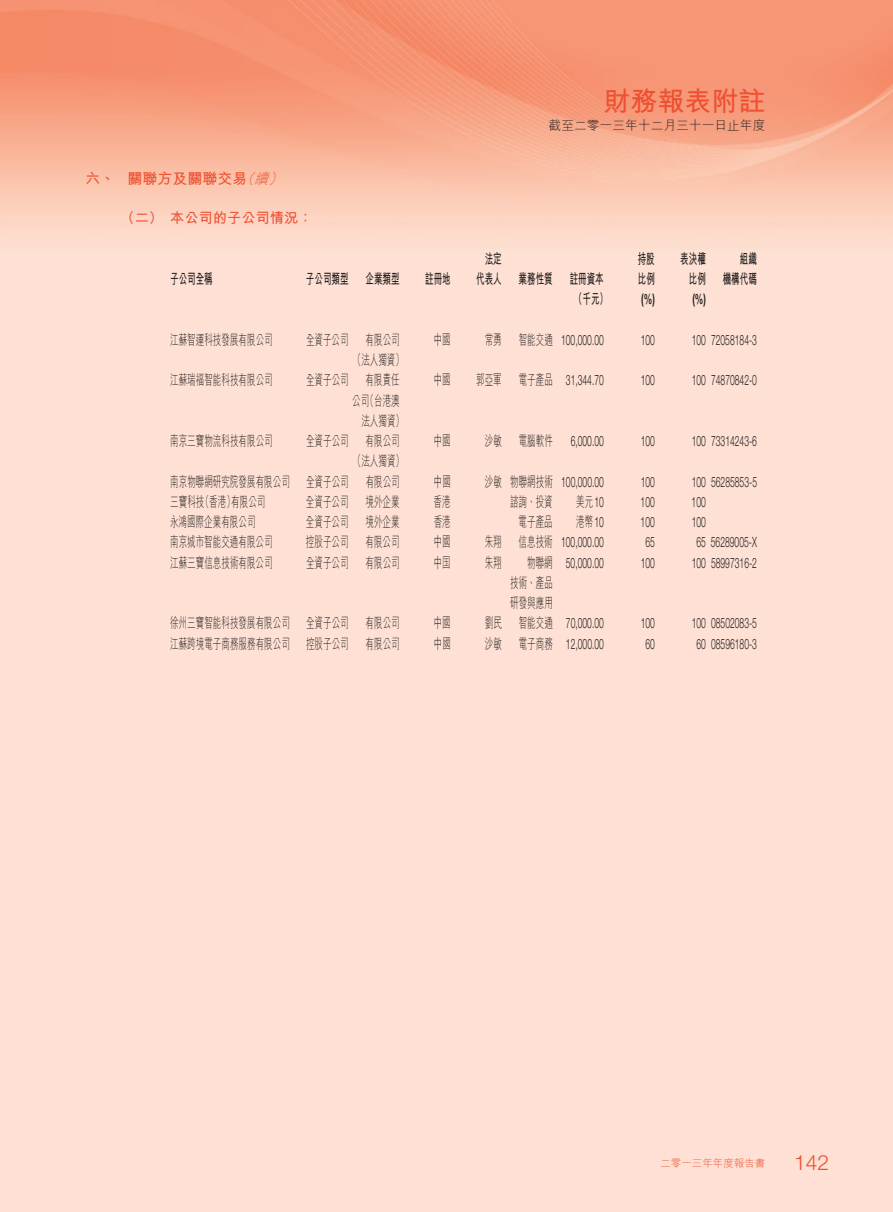
<style>
.page{position:relative;width:893px;height:1212px;background:#fff}
.page>*{position:absolute;margin:0;border:0;box-sizing:border-box;transform-origin:0 0}
.t1{font:700 27px "M Hei HK";color:#ef5032}
.t2{font:300 21px "Helvetica Neue LT Std";color:#ef5032}
.t3{font:700 15px "M Hei HK";color:#ef5032}
.t4{font:300 14.25px/20.2px "M Hei HK";color:#231f20;scale:.6 1}
.t5{font:300 14.25px "Helvetica Neue LT Std";color:#231f20;scale:.6 1}
.t6{font:700 14.25px "M Hei HK";color:#231f20;scale:.6 1}
.t7{font:700 14.25px "M Hei HK";color:#ef5032}
.t8{font:700 14.25px "Helvetica Neue LT Std";color:#231f20;scale:.6 1}
.t9{font:italic 300 14.25px "M Hei HK";color:#ef5032}
.t10{font:300 12.75px "M Hei HK";color:#231f20}
.t11{font:300 10.5px "M Hei HK";color:#ef5032}
.s1{font-weight:300;font-style:italic;font-size:14.25px}
.s2{font-family:"Helvetica Neue LT Std"}
</style>
<div class="page">
<img style="left:1px;top:0;width:892px;height:1212px">
<img style="left:0;top:0;width:1px;height:1212px">
<p class="t3" style="left:85px;top:167px;width:31px">六、</p>
<p class="t3" style="left:128px;top:167px;width:147px">關聯方及關聯交易<span class="s1">續</span></p>
<p class="t9" style="left:240px;top:168px;width:21px">（</p>
<p class="t9" style="left:268px;top:168px;width:21px">(</p>
<p class="t7" style="left:120px;top:208px;width:44px">（二）</p>
<p class="t7" style="left:170px;top:208px;width:144px">本公司的子公司情況：</p>
<p class="t6" style="left:170px;top:268px;width:73px">子公司全稱</p>
<p class="t6" style="left:306px;top:268px;width:73px">子公司類型</p>
<p class="t6" style="left:366px;top:268px;width:59px">企業類型</p>
<p class="t4" style="left:170px;top:329px;width:172px">江蘇智運科技發展有限公司</p>
<p class="t4" style="left:306px;top:329px;width:73px">全資子公司</p>
<p class="t4" style="left:366px;top:329px;width:59px">有限公司</p>
<p class="t4" style="left:353px;top:349px;width:87px">（法人獨資(</p>
<p class="t4" style="left:170px;top:369px;width:172px">江蘇瑞福智能科技有限公司</p>
<p class="t4" style="left:306px;top:369px;width:73px">全資子公司</p>
<p class="t4" style="left:366px;top:369px;width:59px">有限責任</p>
<p class="t4" style="left:366px;top:390px;width:59px">（台港澳</p>
<p class="t4" style="left:361px;top:390px;width:73px;text-indent:-9px">公司<br>法人獨資(</p>
<p class="t4" style="left:170px;top:430px;width:172px">南京三寶物流科技有限公司</p>
<p class="t4" style="left:306px;top:430px;width:73px">全資子公司</p>
<p class="t4" style="left:366px;top:430px;width:59px">有限公司</p>
<p class="t4" style="left:353px;top:450px;width:87px">（法人獨資(</p>
<p class="t4" style="left:170px;top:471px;width:201px">南京物聯網研究院發展有限公司</p>
<p class="t4" style="left:306px;top:471px;width:73px">全資子公司</p>
<p class="t4" style="left:366px;top:471px;width:59px">有限公司</p>
<p class="t4" style="left:201px;top:491px;width:110px">（香港有限公司</p>
<p class="t4" style="left:226px;top:491px;width:16px">）</p>
<p class="t4" style="left:170px;top:491px;width:58px">三寶科技</p>
<p class="t4" style="left:306px;top:491px;width:73px">全資子公司</p>
<p class="t4" style="left:365px;top:491px;width:59px">境外企業</p>
<p class="t4" style="left:170px;top:511px;width:144px">永鴻國際企業有限公司</p>
<p class="t4" style="left:306px;top:511px;width:73px">全資子公司</p>
<p class="t4" style="left:366px;top:511px;width:59px">境外企業</p>
<p class="t4" style="left:170px;top:531px;width:172px">南京城市智能交通有限公司</p>
<p class="t4" style="left:306px;top:531px;width:73px">控股子公司</p>
<p class="t4" style="left:366px;top:531px;width:59px">有限公司</p>
<p class="t4" style="left:170px;top:552px;width:172px">江蘇三寶信息技術有限公司</p>
<p class="t4" style="left:306px;top:552px;width:73px">全資子公司</p>
<p class="t4" style="left:366px;top:552px;width:59px">有限公司</p>
<p class="t4" style="left:170px;top:612px;width:201px">徐州三寶智能科技發展有限公司</p>
<p class="t4" style="left:170px;top:633px;width:201px">江蘇跨境電子商務服務有限公司</p>
<p class="t4" style="left:306px;top:612px;width:73px">全資子公司</p>
<p class="t4" style="left:306px;top:633px;width:73px">控股子公司</p>
<p class="t4" style="left:366px;top:612px;width:59px">有限公司</p>
<p class="t4" style="left:366px;top:633px;width:59px">有限公司</p>
<p class="t6" style="left:425px;top:268px;width:44px">註冊地</p>
<p class="t4" style="left:434px;top:329px;width:30px">中國</p>
<p class="t4" style="left:434px;top:369px;width:30px">中國</p>
<p class="t4" style="left:434px;top:430px;width:30px">中國</p>
<p class="t4" style="left:434px;top:471px;width:30px">中國</p>
<p class="t4" style="left:434px;top:491px;width:30px">香港</p>
<p class="t4" style="left:434px;top:511px;width:30px">香港</p>
<p class="t4" style="left:434px;top:531px;width:30px">中國</p>
<p class="t4" style="left:434px;top:552px;width:30px">中国</p>
<p class="t4" style="left:434px;top:612px;width:30px">中國</p>
<p class="t4" style="left:434px;top:633px;width:30px">中國</p>
<h1 class="t1" style="left:603px;top:81px;width:163px">財務報表附註</h1>
<p class="t10" style="left:549px;top:117px;width:218px">截至二零一三年十二月三十一日止年度</p>
<p class="t6" style="left:485px;top:248px;width:30px">法定</p>
<p class="t6" style="left:638px;top:248px;width:30px">持股</p>
<p class="t6" style="left:680px;top:248px;width:44px">表決權</p>
<p class="t6" style="left:740px;top:248px;width:30px">組織</p>
<p class="t6" style="left:476px;top:268px;width:44px">代表人</p>
<p class="t6" style="left:519px;top:268px;width:59px">業務性質</p>
<p class="t6" style="left:570px;top:268px;width:59px">註冊資本</p>
<p class="t6" style="left:638px;top:268px;width:30px">比例</p>
<p class="t6" style="left:689px;top:268px;width:30px">比例</p>
<p class="t6" style="left:723px;top:268px;width:58px">機構代碼</p>
<p class="t6" style="left:574px;top:289px;width:58px">（千元(</p>
<p class="t8" style="left:641px;top:290px;width:24px">(%)</p>
<p class="t8" style="left:692px;top:290px;width:24px">(%)</p>
<p class="t4" style="left:485px;top:329px;width:30px">常勇</p>
<p class="t4" style="left:519px;top:329px;width:59px">智能交通</p>
<p class="t5" style="left:561px;top:331px;width:73px">100,000.00</p>
<p class="t5" style="left:641px;top:331px;width:25px">100</p>
<p class="t5" style="left:692px;top:331px;width:110px">100 72058184-3</p>
<p class="t4" style="left:476px;top:369px;width:44px">郭亞軍</p>
<p class="t4" style="left:519px;top:369px;width:59px">電子產品</p>
<p class="t5" style="left:566px;top:372px;width:65px">31,344.70</p>
<p class="t5" style="left:641px;top:372px;width:25px">100</p>
<p class="t5" style="left:692px;top:372px;width:110px">100 74870842-0</p>
<p class="t4" style="left:485px;top:430px;width:30px">沙敏</p>
<p class="t4" style="left:519px;top:430px;width:59px">電腦軟件</p>
<p class="t5" style="left:571px;top:432px;width:57px">6,000.00</p>
<p class="t5" style="left:641px;top:432px;width:25px">100</p>
<p class="t5" style="left:692px;top:432px;width:110px">100 73314243-6</p>
<p class="t4" style="left:485px;top:471px;width:30px">沙敏</p>
<p class="t4" style="left:510px;top:471px;width:73px">物聯網技術</p>
<p class="t5" style="left:561px;top:473px;width:73px">100,000.00</p>
<p class="t5" style="left:641px;top:473px;width:25px">100</p>
<p class="t5" style="left:692px;top:473px;width:110px">100 56285853-5</p>
<p class="t4" style="left:510px;top:491px;width:73px">諮詢、投資</p>
<p class="t4" style="left:576px;top:491px;width:48px">美元 <span class="s2">10</span></p>
<p class="t5" style="left:641px;top:493px;width:25px">100</p>
<p class="t5" style="left:692px;top:493px;width:25px">100</p>
<p class="t4" style="left:519px;top:511px;width:59px">電子產品</p>
<p class="t4" style="left:576px;top:511px;width:48px">港幣 <span class="s2">10</span></p>
<p class="t5" style="left:641px;top:513px;width:25px">100</p>
<p class="t5" style="left:692px;top:513px;width:25px">100</p>
<p class="t4" style="left:485px;top:531px;width:30px">朱翔</p>
<p class="t4" style="left:519px;top:531px;width:59px">信息技術</p>
<p class="t5" style="left:561px;top:534px;width:73px">100,000.00</p>
<p class="t5" style="left:645px;top:534px;width:17px">65</p>
<p class="t5" style="left:696px;top:534px;width:102px">65 56289005-X</p>
<p class="t4" style="left:485px;top:552px;width:30px">朱翔</p>
<p class="t4" style="left:527px;top:552px;width:44px">物聯網</p>
<p class="t5" style="left:566px;top:554px;width:65px">50,000.00</p>
<p class="t5" style="left:641px;top:554px;width:25px">100</p>
<p class="t5" style="left:692px;top:554px;width:110px">100 58997316-2</p>
<p class="t4" style="left:510px;top:572px;width:73px">技術、產品研發與應用</p>
<p class="t4" style="left:485px;top:612px;width:30px">劉民</p>
<p class="t4" style="left:519px;top:612px;width:59px">智能交通</p>
<p class="t5" style="left:566px;top:615px;width:65px">70,000.00</p>
<p class="t5" style="left:641px;top:615px;width:25px">100</p>
<p class="t5" style="left:692px;top:615px;width:110px">100 08502083-5</p>
<p class="t4" style="left:485px;top:633px;width:30px">沙敏</p>
<p class="t4" style="left:519px;top:633px;width:59px">電子商務</p>
<p class="t5" style="left:566px;top:635px;width:65px">12,000.00</p>
<p class="t5" style="left:645px;top:635px;width:17px">60</p>
<p class="t5" style="left:696px;top:635px;width:102px">60 08596180-3</p>
<p class="t11" style="left:660px;top:1155px;width:106px">二零一三年年度報告書</p>
<h2 class="t2" style="left:794px;top:1150px;width:37px">142</h2>
</div>
